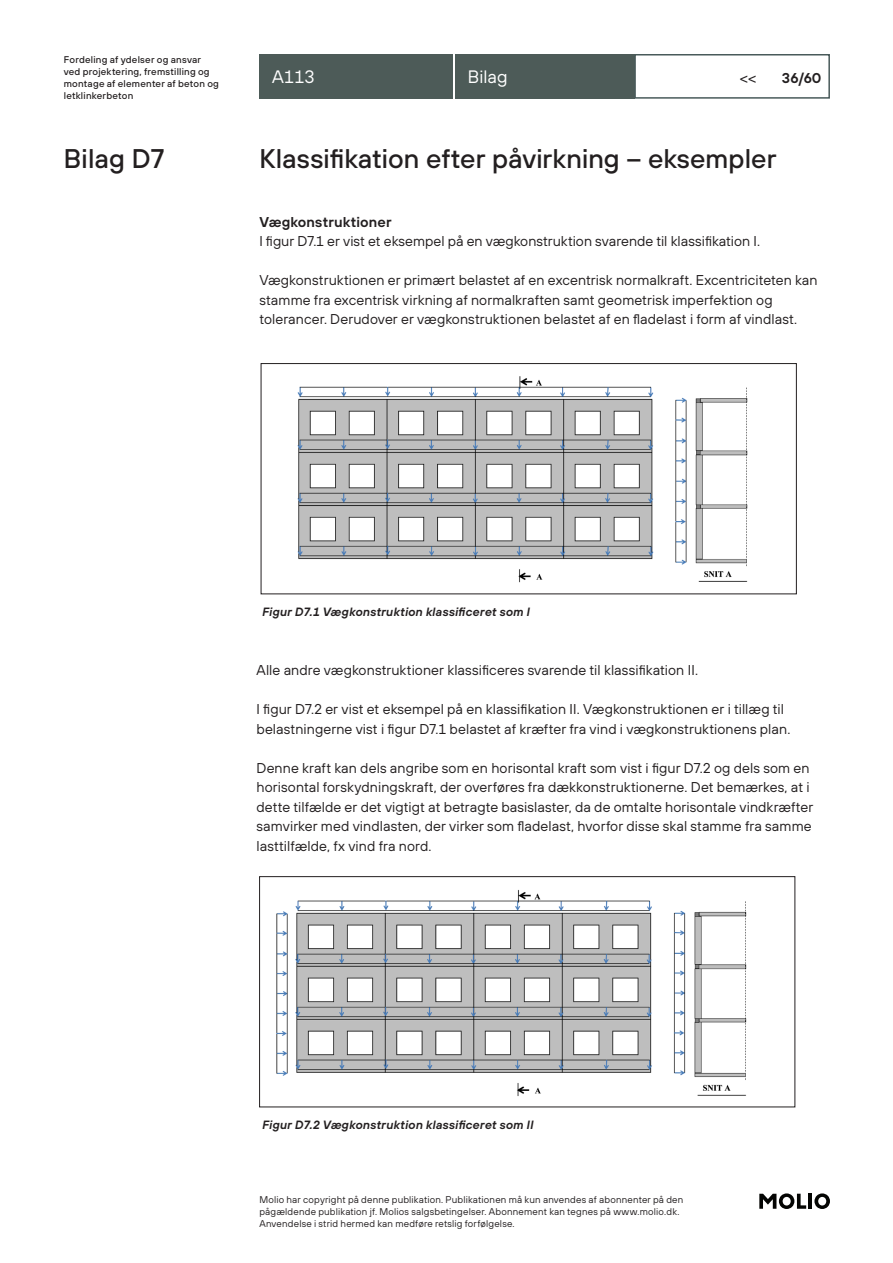
<style>
.page{position:relative;width:893px;height:1263px;background:#fff}
.page>*{position:absolute;margin:0;border:0;box-sizing:border-box;transform-origin:0 0}
.rubrik_18p{font:500 27px "TT Hoves";letter-spacing:.005em;color:#231f20}
.t1{font:18px "TT Hoves";letter-spacing:.005em;color:#fff}
.t2{font:16.5px "TT Hoves";color:#231f20}
.bread{font:14.25px/19.5px "TT Hoves";letter-spacing:.005em;color:#231f20}
.rubrik_9_5p_kopi{font:600 14.25px "TT Hoves";letter-spacing:.01em;color:#231f20}
.t3{font:italic 600 12px "TT Hoves";letter-spacing:.015em;color:#231f20}
.t4{font:9.75px/12px "TT Hoves";letter-spacing:.02em;color:#231f20}
.t5{font:500 9.75px/12px "TT Hoves";letter-spacing:.02em;color:#231f20}
</style>
<div class="page">
<div style="left:456px;top:54px;width:179px;height:45px;background:#4d5b58"></div>
<div style="left:259px;top:54px;width:194px;height:45px;background:#4d5b58"></div>
<div style="left:634px;top:54px;width:196px;height:45px;background:#fff;border:2px solid #495a5a"></div>
<svg style="left:759px;top:1193px;width:47px;height:16px"></svg>
<hr style="left:808px;top:1194px;width:4px;height:15px;background:#040503">
<svg style="left:814px;top:1193px;width:16px;height:16px"></svg>
<img style="left:297px;top:376px;width:451px;height:207px">
<div style="left:261px;top:363px;width:535px;height:231px;border:1px solid #231f20"></div>
<img style="left:276px;top:889px;width:471px;height:207px">
<div style="left:259px;top:876px;width:536px;height:231px;border:1px solid #231f20"></div>
<p class="t5" style="left:64px;top:54px;width:157px">Fordeling af ydelser og ansvar ved projektering, fremstilling og montage af elementer af beton og letklinkerbeton</p>
<p class="t1" style="left:272px;top:65px;width:44px">A113</p>
<p class="t1" style="left:468px;top:65px;width:41px">Bilag</p>
<p class="t2" style="left:740px;top:68px;width:19px">&lt;&lt;</p>
<p class="rubrik_9_5p_kopi" style="left:782px;top:68px;width:40px">36/60</p>
<p class="rubrik_18p" style="left:64px;top:141px;width:103px">Bilag D7</p>
<p class="rubrik_18p" style="left:259px;top:141px;width:519px">Klassifikation efter påvirkning – eksempler</p>
<p class="rubrik_9_5p_kopi" style="left:259px;top:212px;width:134px">Vægkonstruktioner</p>
<p class="bread" style="left:259px;top:231px;width:502px">I figur D7.1 er vist et eksempel på en vægkonstruktion svarende til klassifikation I.</p>
<p class="bread" style="left:259px;top:270px;width:560px">Vægkonstruktionen er primært belastet af en excentrisk normalkraft. Excentriciteten kan stamme fra excentrisk virkning af normalkraften samt geometrisk imperfektion og tolerancer. Derudover er vægkonstruktionen belastet af en fladelast i form af vindlast.</p>
<p class="t3" style="left:262px;top:604px;width:269px">Figur D7.1 Vægkonstruktion klassificeret som I</p>
<p class="bread" style="left:256px;top:660px;width:443px">Alle andre vægkonstruktioner klassificeres svarende til klassifikation II.</p>
<p class="bread" style="left:256px;top:699px;width:535px">I figur D7.2 er vist et eksempel på en klassifikation II. Vægkonstruktionen er i tillæg til belastningerne vist i figur D7.1 belastet af kræfter fra vind i vægkonstruktionens plan.</p>
<p class="bread" style="left:256px;top:758px;width:558px">Denne kraft kan dels angribe som en horisontal kraft som vist i figur D7.2 og dels som en horisontal forskydningskraft, der overføres fra dækkonstruktionerne. Det bemærkes, at i dette tilfælde er det vigtigt at betragte basislaster, da de omtalte horisontale vindkræfter samvirker med vindlasten, der virker som fladelast, hvorfor disse skal stamme fra samme lasttilfælde, fx vind fra nord.</p>
<p class="t3" style="left:262px;top:1117px;width:273px">Figur D7.2 Vægkonstruktion klassificeret som II</p>
<p class="t4" style="left:259px;top:1193px;width:425px">Molio har copyright på denne publikation. Publikationen må kun anvendes af abonnenter på den pågældende publikation jf. Molios salgsbetingelser. Abonnement kan tegnes på www.molio.dk.<br>Anvendelse i strid hermed kan medføre retslig forfølgelse.</p>
</div>
